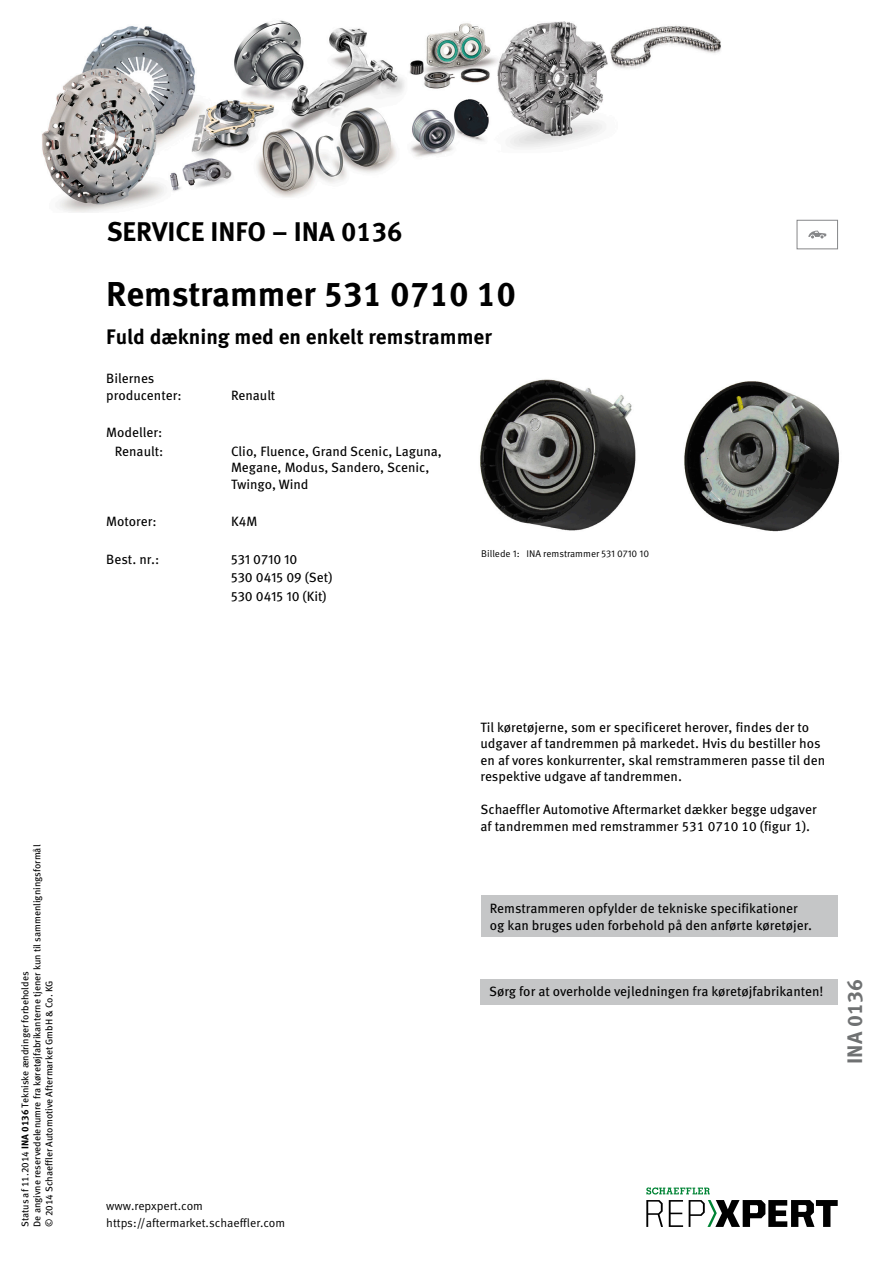
<style>
.page{position:relative;width:893px;height:1263px;background:#fff}
.page>*{position:absolute;margin:0;border:0;box-sizing:border-box;transform-origin:0 0}
.NADPIS_hlavní{font:700 34.5px "Meta Pro";color:#000}
.SERVICE_INFO{font:700 27px "Meta Pro";color:#000}
.NADPIS_menší{font:700 21px "Meta Pro";color:#000}
.SERVICE_INFO-2{font:700 21px "Meta Pro";color:#6f7172}
.NORMAL_book{font:13.5px/16.5px "Meta Pro";color:#000}
.TABULKA{font:13.5px/16.5px "Meta Pro";color:#000}
.RASTR_text_běžný{font:13.5px/16.5px "Meta Pro";color:#000}
.t1{font:12px "Meta Pro Norm";color:#000}
.VYDÁNÍ_datum{font:9.75px/12px "Meta Pro";color:#000}
.t2{font:9.75px "Meta Pro Norm";color:#000}
.s1{font-weight:700}
</style>
<div class="page">
<div style="left:481px;top:895px;width:357px;height:41px;background:#c5c6c7"></div>
<img style="left:480px;top:379px;width:360px;height:153px">
<div style="left:480px;top:980px;width:358px;height:25px;background:#c5c6c7"></div>
<div style="left:797px;top:220px;width:41px;height:29px;border:1px solid #868789"></div>
<svg style="left:808px;top:231px;width:18px;height:7px"></svg>
<img style="left:42px;top:20px;width:679px;height:193px">
<svg style="left:646px;top:1200px;width:17px;height:27px"></svg>
<svg style="left:669px;top:1200px;width:14px;height:27px"></svg>
<svg style="left:689px;top:1200px;width:149px;height:27px"></svg>
<svg style="left:646px;top:1187px;width:64px;height:7px"></svg>
<p class="VYDÁNÍ_datum" style="left:19px;top:1227px;width:383px;rotate:-90deg">Status af 11.2014 <span class="s1">INA 0136</span> Tekniske ændringer forbeholdes<br>De angivne reservedelenumre fra køretøjfabrikanterne tjener kun til sammenligningsformål © 2014 Schaeffler Automotive Aftermarket GmbH &amp; Co. KG</p>
<p class="SERVICE_INFO" style="left:107px;top:210px;width:297px">SERVICE INFO – INA 0136</p>
<p class="NADPIS_hlavní" style="left:106px;top:267px;width:411px">Remstrammer 531 0710 10</p>
<p class="NADPIS_menší" style="left:106px;top:320px;width:387px">Fuld dækning med en enkelt remstrammer</p>
<p class="TABULKA" style="left:106px;top:369px;width:77px">Bilernes producenter:</p>
<p class="TABULKA" style="left:231px;top:386px;width:46px">Renault</p>
<p class="TABULKA" style="left:106px;top:423px;width:58px">Modeller:</p>
<p class="TABULKA" style="left:115px;top:442px;width:50px">Renault:</p>
<p class="TABULKA" style="left:231px;top:442px;width:212px">Clio, Fluence, Grand Scenic, Laguna,<br>Megane, Modus, Sandero, Scenic,<br>Twingo, Wind</p>
<p class="TABULKA" style="left:106px;top:512px;width:52px">Motorer:</p>
<p class="TABULKA" style="left:231px;top:512px;width:28px">K4M</p>
<p class="TABULKA" style="left:106px;top:550px;width:55px">Best. nr.:</p>
<p class="TABULKA" style="left:231px;top:550px;width:68px">531 0710 10</p>
<p class="TABULKA" style="left:231px;top:568px;width:103px">530 0415 09 (Set)</p>
<p class="TABULKA" style="left:231px;top:587px;width:97px">530 0415 10 (Kit)</p>
<p class="t2" style="left:481px;top:546px;width:169px">Billede 1: INA remstrammer 531 0710 10</p>
<p class="NORMAL_book" style="left:480px;top:718px;width:346px">Til køretøjerne, som er specificeret herover, findes der to udgaver af tandremmen på markedet. Hvis du bestiller hos en af vores konkurrenter, skal remstrammeren passe til den respektive udgave af tandremmen.</p>
<p class="NORMAL_book" style="left:480px;top:800px;width:338px">Schaeffler Automotive Aftermarket dækker begge udgaver af tandremmen med remstrammer 531 0710 10 (figur 1).</p>
<p class="RASTR_text_běžný" style="left:490px;top:899px;width:324px">Remstrammeren opfylder de tekniske specifikationer og kan bruges uden forbehold på den anførte køretøjer.</p>
<p class="RASTR_text_běžný" style="left:489px;top:982px;width:336px">Sørg for at overholde vejledningen fra køretøjfabrikanten!</p>
<p class="SERVICE_INFO-2" style="left:838px;top:1064px;width:86px;rotate:-90deg">INA 0136</p>
<p class="t1" style="left:106px;top:1197px;width:98px">www.repxpert.com</p>
<p class="t1" style="left:106px;top:1213px;width:180px">https://aftermarket.schaeffler.com</p>
</div>
